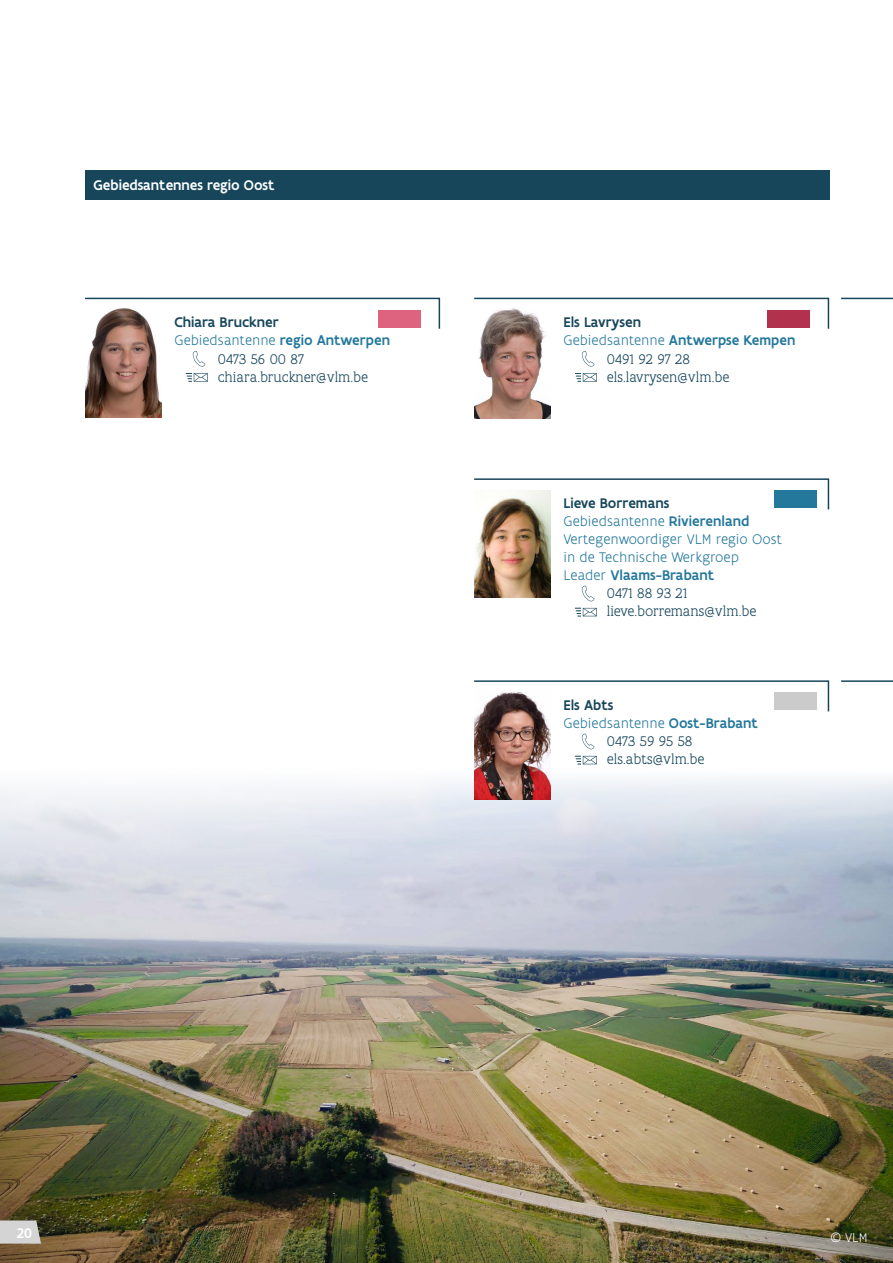
<style>
.page{position:relative;width:893px;height:1263px;background:#fff}
.page>*{position:absolute;margin:0;border:0;box-sizing:border-box;transform-origin:0 0}
.t1{font:300 15px/18px "Flanders Art Sans";color:#24789c}
.t2{font:300 15px "Flanders Art Serif";color:#17465b}
.t3{font:500 15px "Flanders Art Sans";color:#17465b}
.t4{font:500 15px "Flanders Art Sans";color:#24789c}
.t5{font:500 15px "Flanders Art Sans";color:#fff}
.t6{font:300 13.5px "Flanders Art Sans";color:#fff}
.s1{font-weight:500}
.s2{font-weight:300}
</style>
<div class="page">
<img style="left:0;top:778px;width:893px;height:485px">
<svg style="left:582px;top:734px;width:12px;height:15px"></svg>
<svg style="left:575px;top:756px;width:22px;height:9px"></svg>
<svg style="left:474px;top:680px;width:356px;height:32px"></svg>
<svg style="left:582px;top:586px;width:12px;height:15px"></svg>
<svg style="left:575px;top:608px;width:22px;height:9px"></svg>
<svg style="left:474px;top:478px;width:356px;height:32px"></svg>
<svg style="left:193px;top:351px;width:12px;height:16px"></svg>
<svg style="left:186px;top:373px;width:22px;height:9px"></svg>
<svg style="left:85px;top:297px;width:356px;height:32px"></svg>
<svg style="left:474px;top:297px;width:356px;height:32px"></svg>
<svg style="left:582px;top:351px;width:12px;height:16px"></svg>
<svg style="left:575px;top:373px;width:22px;height:9px"></svg>
<div style="left:85px;top:170px;width:744px;height:30px;background:#17465b"></div>
<img style="left:474px;top:304px;width:77px;height:115px">
<img style="left:474px;top:685px;width:77px;height:114px">
<img style="left:85px;top:303px;width:77px;height:115px">
<img style="left:474px;top:491px;width:77px;height:106px">
<hr style="left:841px;top:298px;width:52px;height:1px;background:#17465b">
<svg style="left:841px;top:680px;width:52px;height:2px"></svg>
<svg style="left:0;top:1220px;width:41px;height:23px"></svg>
<p class="t5" style="left:94px;top:176px;width:182px">Gebiedsantennes regio Oost</p>
<p class="t3" style="left:174px;top:313px;width:106px">Chiara Bruckner</p>
<p class="t1" style="left:174px;top:331px;width:217px">Gebiedsantenne <span class="s1">regio Antwerpen</span></p>
<p class="t2" style="left:218px;top:350px;width:88px">0473 56 00 87</p>
<p class="t2" style="left:218px;top:368px;width:152px">chiara.bruckner@vlm.be</p>
<p class="t3" style="left:563px;top:313px;width:79px">Els Lavrysen</p>
<p class="t4" style="left:563px;top:331px;width:233px"><span class="s2">Gebiedsantenne</span> Antwerpse Kempen</p>
<p class="t2" style="left:607px;top:350px;width:85px">0491 92 97 28</p>
<p class="t2" style="left:607px;top:368px;width:124px">els.lavrysen@vlm.be</p>
<p class="t3" style="left:563px;top:493px;width:107px">Lieve Borremans</p>
<p class="t1" style="left:563px;top:512px;width:187px">Gebiedsantenne <span class="s1">Rivierenland</span></p>
<p class="t1" style="left:563px;top:530px;width:220px">Vertegenwoordiger VLM regio Oost in de Technische Werkgroep<br>Leader <span class="s1">Vlaams-Brabant</span></p>
<p class="t2" style="left:607px;top:584px;width:82px">0471 88 93 21</p>
<p class="t2" style="left:607px;top:602px;width:151px">lieve.borremans@vlm.be</p>
<p class="t3" style="left:563px;top:695px;width:52px">Els Abts</p>
<p class="t1" style="left:563px;top:714px;width:196px">Gebiedsantenne <span class="s1">Oost-Brabant</span></p>
<p class="t2" style="left:607px;top:732px;width:87px">0473 59 95 58</p>
<p class="t2" style="left:607px;top:750px;width:99px">els.abts@vlm.be</p>
<p class="t5" style="left:17px;top:1223px;width:17px">20</p>
<p class="t6" style="left:830px;top:1230px;width:39px">© VLM</p>
</div>
